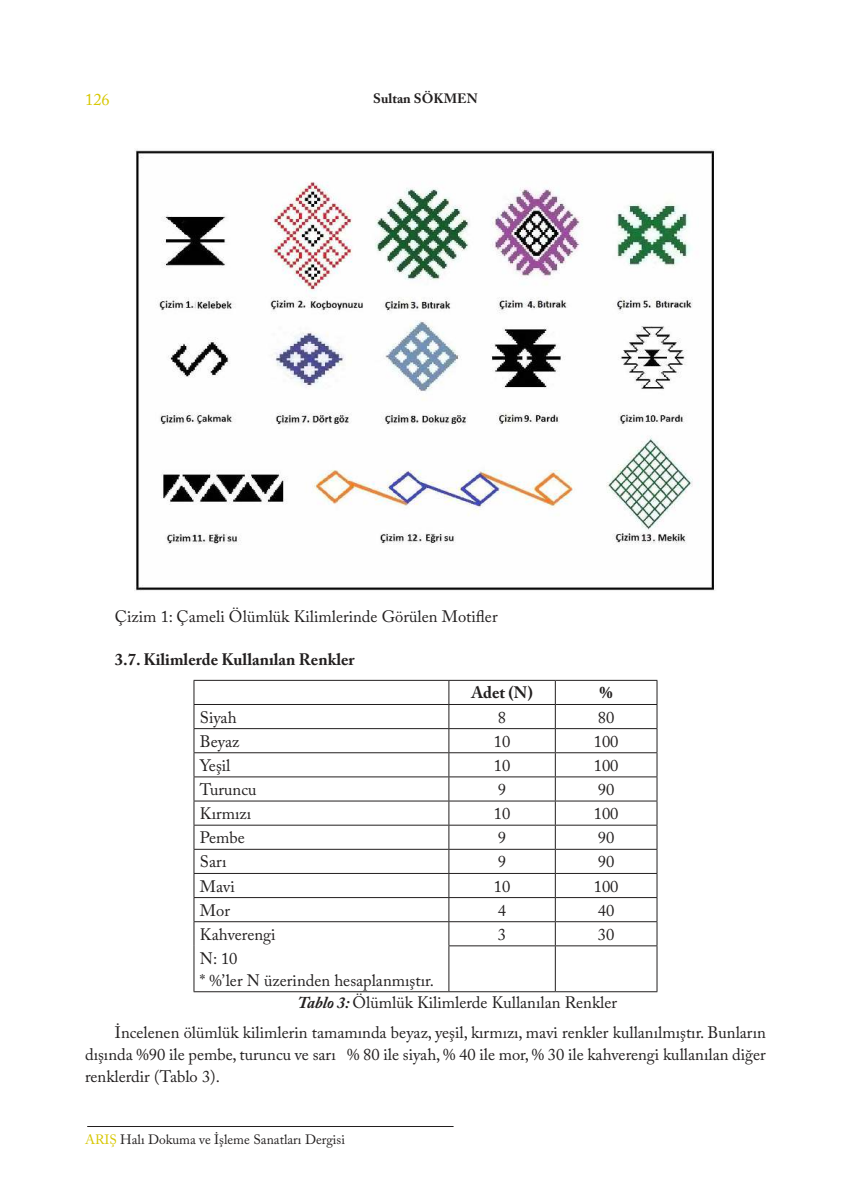
<style>
.page{position:relative;width:851px;height:1191px;background:#fff}
.page>*{position:absolute;margin:0;border:0;box-sizing:border-box;transform-origin:0 0}
.t1{font:16.5px/21.8px "Adobe Caslon Pro";color:#221f1f;text-align:justify}
.t2{font:700 16.5px "Adobe Caslon Pro";color:#221f1f}
.t3{font:16.5px "Adobe Caslon Pro";color:#d7c700}
.t4{font:13.5px "Adobe Caslon Pro";color:#221f1f}
.t5{font:700 13.5px "Adobe Caslon Pro";letter-spacing:.005em;color:#221f1f}
.s1{font-weight:700;font-style:italic}
.s2{color:#d7c700}
</style>
<div class="page">
<hr style="left:87px;top:1126px;width:366px;height:1px;background:#221f1f">
<img style="left:135px;top:149px;width:580px;height:442px">
<hr style="left:193px;top:680px;width:256px;height:1px;background:#221f1f">
<hr style="left:449px;top:680px;width:106px;height:1px;background:#221f1f">
<hr style="left:555px;top:680px;width:102px;height:1px;background:#221f1f">
<hr style="left:193px;top:704px;width:256px;height:1px;background:#221f1f">
<hr style="left:449px;top:704px;width:106px;height:1px;background:#221f1f">
<hr style="left:555px;top:704px;width:102px;height:1px;background:#221f1f">
<hr style="left:193px;top:728px;width:256px;height:1px;background:#221f1f">
<hr style="left:449px;top:728px;width:106px;height:1px;background:#221f1f">
<hr style="left:555px;top:728px;width:102px;height:1px;background:#221f1f">
<hr style="left:193px;top:752px;width:256px;height:1px;background:#221f1f">
<hr style="left:449px;top:752px;width:106px;height:1px;background:#221f1f">
<hr style="left:555px;top:752px;width:102px;height:1px;background:#221f1f">
<hr style="left:193px;top:776px;width:256px;height:1px;background:#221f1f">
<hr style="left:449px;top:776px;width:106px;height:1px;background:#221f1f">
<hr style="left:555px;top:776px;width:102px;height:1px;background:#221f1f">
<hr style="left:193px;top:800px;width:256px;height:1px;background:#221f1f">
<hr style="left:449px;top:800px;width:106px;height:1px;background:#221f1f">
<hr style="left:555px;top:800px;width:102px;height:1px;background:#221f1f">
<hr style="left:193px;top:824px;width:256px;height:1px;background:#221f1f">
<hr style="left:449px;top:824px;width:106px;height:1px;background:#221f1f">
<hr style="left:555px;top:824px;width:102px;height:1px;background:#221f1f">
<hr style="left:193px;top:849px;width:256px;height:1px;background:#221f1f">
<hr style="left:449px;top:849px;width:106px;height:1px;background:#221f1f">
<hr style="left:555px;top:849px;width:102px;height:1px;background:#221f1f">
<hr style="left:193px;top:873px;width:256px;height:1px;background:#221f1f">
<hr style="left:449px;top:873px;width:106px;height:1px;background:#221f1f">
<hr style="left:555px;top:873px;width:102px;height:1px;background:#221f1f">
<hr style="left:193px;top:897px;width:256px;height:1px;background:#221f1f">
<hr style="left:449px;top:897px;width:106px;height:1px;background:#221f1f">
<hr style="left:555px;top:897px;width:102px;height:1px;background:#221f1f">
<hr style="left:193px;top:921px;width:256px;height:1px;background:#221f1f">
<svg style="left:193px;top:680px;width:1px;height:266px"></svg>
<hr style="left:449px;top:921px;width:106px;height:1px;background:#221f1f">
<svg style="left:448px;top:680px;width:1px;height:265px"></svg>
<hr style="left:555px;top:921px;width:102px;height:1px;background:#221f1f">
<svg style="left:555px;top:680px;width:1px;height:265px"></svg>
<svg style="left:656px;top:680px;width:1px;height:265px"></svg>
<hr style="left:193px;top:946px;width:1px;height:45px;background:#221f1f">
<hr style="left:448px;top:945px;width:107px;height:1px;background:#221f1f">
<hr style="left:448px;top:946px;width:1px;height:45px;background:#221f1f">
<hr style="left:555px;top:945px;width:102px;height:1px;background:#221f1f">
<hr style="left:555px;top:946px;width:1px;height:45px;background:#221f1f">
<hr style="left:656px;top:946px;width:1px;height:45px;background:#221f1f">
<hr style="left:193px;top:991px;width:256px;height:1px;background:#221f1f">
<hr style="left:449px;top:991px;width:106px;height:1px;background:#221f1f">
<hr style="left:555px;top:991px;width:102px;height:1px;background:#221f1f">
<p class="t3" style="left:85px;top:90px;width:26px">126</p>
<p class="t5" style="left:373px;top:91px;width:106px">Sultan SÖKMEN</p>
<p class="t1" style="left:115px;top:606px;width:384px">Çizim 1: Çameli Ölümlük Kilimlerinde Görülen Motifler</p>
<p class="t2" style="left:115px;top:650px;width:241px">3.7. Kilimlerde Kullanılan Renkler</p>
<p class="t2" style="left:471px;top:683px;width:63px">Adet (N)</p>
<p class="t2" style="left:599px;top:683px;width:15px">%</p>
<p class="t1" style="left:200px;top:706px;width:38px">Siyah</p>
<p class="t1" style="left:498px;top:706px;width:10px">8</p>
<p class="t1" style="left:597px;top:706px;width:18px">80</p>
<p class="t1" style="left:200px;top:731px;width:41px">Beyaz</p>
<p class="t1" style="left:494px;top:731px;width:18px">10</p>
<p class="t1" style="left:593px;top:731px;width:26px">100</p>
<p class="t1" style="left:200px;top:755px;width:32px">Yeşil</p>
<p class="t1" style="left:494px;top:755px;width:18px">10</p>
<p class="t1" style="left:593px;top:755px;width:26px">100</p>
<p class="t1" style="left:200px;top:779px;width:58px">Turuncu</p>
<p class="t1" style="left:498px;top:779px;width:10px">9</p>
<p class="t1" style="left:597px;top:779px;width:18px">90</p>
<p class="t1" style="left:200px;top:803px;width:53px">Kırmızı</p>
<p class="t1" style="left:494px;top:803px;width:18px">10</p>
<p class="t1" style="left:593px;top:803px;width:26px">100</p>
<p class="t1" style="left:200px;top:827px;width:46px">Pembe</p>
<p class="t1" style="left:498px;top:827px;width:10px">9</p>
<p class="t1" style="left:597px;top:827px;width:18px">90</p>
<p class="t1" style="left:200px;top:851px;width:28px">Sarı</p>
<p class="t1" style="left:498px;top:851px;width:10px">9</p>
<p class="t1" style="left:597px;top:851px;width:18px">90</p>
<p class="t1" style="left:200px;top:875px;width:36px">Mavi</p>
<p class="t1" style="left:494px;top:875px;width:18px">10</p>
<p class="t1" style="left:593px;top:875px;width:26px">100</p>
<p class="t1" style="left:200px;top:899px;width:32px">Mor</p>
<p class="t1" style="left:498px;top:899px;width:10px">4</p>
<p class="t1" style="left:597px;top:899px;width:18px">40</p>
<p class="t1" style="left:200px;top:924px;width:77px">Kahverengi</p>
<p class="t1" style="left:498px;top:924px;width:10px">3</p>
<p class="t1" style="left:597px;top:924px;width:18px">30</p>
<p class="t1" style="left:200px;top:948px;width:39px">N: 10</p>
<p class="t1" style="left:200px;top:969px;width:235px">* %’ler N üzerinden hesaplanmıştır.</p>
<p class="t1" style="left:297px;top:992px;width:321px"><span class="s1">Tablo 3:</span> Ölümlük Kilimlerde Kullanılan Renkler</p>
<p class="t1" style="left:85px;top:1022px;width:682px;text-indent:30px">İncelenen ölümlük kilimlerin tamamında beyaz, yeşil, kırmızı, mavi renkler kullanılmıştır. Bunların dışında %90 ile pembe, turuncu ve sarı % 80 ile siyah, % 40 ile mor, % 30 ile kahverengi kullanılan diğer renklerdir (Tablo 3).</p>
<p class="t4" style="left:85px;top:1131px;width:261px"><span class="s2">ARIŞ</span> Halı Dokuma ve İşleme Sanatları Dergisi</p>
</div>
